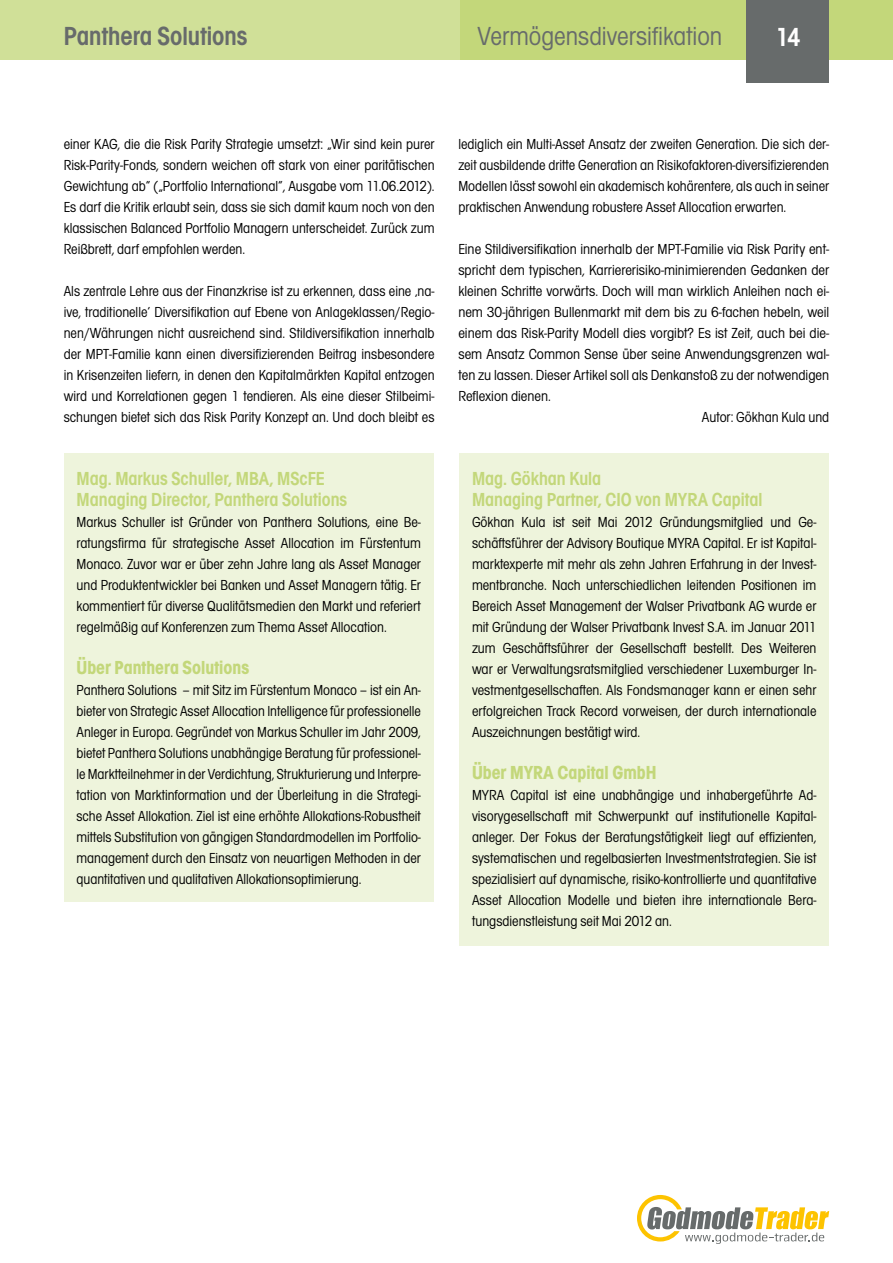
<style>
.page{position:relative;width:893px;height:1263px;background:#fff}
.page>*{position:absolute;margin:0;border:0;box-sizing:border-box;transform-origin:0 0}
.t1{font:condensed 27px "Avignon";color:#676b6b}
.t2{font:600 condensed 27px "Avignon";color:#676b6b}
.t3{font:600 condensed 27px "Avignon";color:#fff}
.t4{font:600 condensed 19.5px/21px "Avignon";color:#c3d77a}
.t5{font:700 condensed 19.5px "Avignon";color:#c3d77a}
.t6{font:condensed 15px/21px "Avignon";color:#000;text-align:justify}
</style>
<div class="page">
<div style="left:0;top:0;width:893px;height:60px;background:#c3d77a"></div>
<div style="left:0;top:0;width:459px;height:60px;background:#d0e098"></div>
<div style="left:746px;top:0;width:83px;height:83px;background:#676b6b"></div>
<svg style="left:637px;top:1195px;width:192px;height:49px"></svg>
<div style="left:459px;top:453px;width:370px;height:493px;background:#eef4dc"></div>
<div style="left:64px;top:453px;width:370px;height:448px;background:#eef4dc"></div>
<h1 class="t2" style="left:64px;top:21px;width:185px">Panthera Solutions</h1>
<h1 class="t1" style="left:478px;top:21px;width:246px">Vermögensdiversifikation</h1>
<h1 class="t3" style="left:775px;top:22px;width:27px">14</h1>
<p class="t6" style="left:64px;top:133px;width:372px">einer KAG, die die Risk Parity Strategie umsetzt: „Wir sind kein purer Risk-Parity-Fonds, sondern weichen oft stark von einer paritätischen Gewichtung ab“ („Portfolio International“, Ausgabe vom 11.06.2012).<br>Es darf die Kritik erlaubt sein, dass sie sich damit kaum noch von den klassischen Balanced Portfolio Managern unterscheidet. Zurück zum Reißbrett, darf empfohlen werden.</p>
<p class="t6" style="left:64px;top:280px;width:372px">Als zentrale Lehre aus der Finanzkrise ist zu erkennen, dass eine ‚na&shy;ive, traditionelle‘ Diversifikation auf Ebene von Anlageklassen/Regio&shy;nen/Währungen nicht ausreichend sind. Stildiversifikation innerhalb der MPT-Familie kann einen diversifizierenden Beitrag insbesondere in Krisenzeiten liefern, in denen den Kapitalmärkten Kapital entzogen wird und Korrelationen gegen 1 tendieren. Als eine dieser Stilbeimi&shy;schungen bietet sich das Risk Parity Konzept an. Und doch bleibt es</p>
<h2 class="t4" style="left:77px;top:468px;width:272px">Mag. Markus Schuller, MBA, MScFE<br>Managing Director, Panthera Solutions</h2>
<p class="t6" style="left:77px;top:511px;width:346px">Markus Schuller ist Gründer von Panthera Solutions, eine Be&shy;ratungsfirma für strategische Asset Allocation im Fürstentum Monaco. Zuvor war er über zehn Jahre lang als Asset Manager und Produktentwickler bei Banken und Asset Managern tätig. Er kommentiert für diverse Qualitätsmedien den Markt und referiert regelmäßig auf Konferenzen zum Thema Asset Allocation.</p>
<h2 class="t5" style="left:77px;top:655px;width:174px">Über Panthera Solutions</h2>
<p class="t6" style="left:77px;top:679px;width:346px">Panthera Solutions – mit Sitz im Fürstentum Monaco – ist ein An&shy;bieter von Strategic Asset Allocation Intelligence für professionelle Anleger in Europa. Gegründet von Markus Schuller im Jahr 2009, bietet Panthera Solutions unabhängige Beratung für professionel&shy;le Marktteilnehmer in der Verdichtung, Strukturierung und Interpre&shy;tation von Marktinformation und der Überleitung in die Strategi&shy;sche Asset Allokation. Ziel ist eine erhöhte Allokations-Robustheit mittels Substitution von gängigen Standardmodellen im Portfolio&shy;management durch den Einsatz von neuartigen Methoden in der quantitativen und qualitativen Allokationsoptimierung.</p>
<p class="t6" style="left:458px;top:133px;width:372px">lediglich ein Multi-Asset Ansatz der zweiten Generation. Die sich der&shy;zeit ausbildende dritte Generation an Risikofaktoren-diversifizierenden Modellen lässt sowohl ein akademisch kohärentere, als auch in seiner praktischen Anwendung robustere Asset Allocation erwarten.</p>
<p class="t6" style="left:458px;top:238px;width:372px">Eine Stildiversifikation innerhalb der MPT-Familie via Risk Parity ent-</p>
<p class="t6" style="left:458px;top:259px;width:372px">spricht dem typischen, Karriererisiko-minimierenden Gedanken der</p>
<p class="t6" style="left:458px;top:280px;width:372px">kleinen Schritte vorwärts. Doch will man wirklich Anleihen nach ei-</p>
<p class="t6" style="left:458px;top:301px;width:372px">nem 30-jährigen Bullenmarkt mit dem bis zu 6-fachen hebeln, weil</p>
<p class="t6" style="left:458px;top:322px;width:372px">einem das Risk-Parity Modell dies vorgibt? Es ist Zeit, auch bei die-</p>
<p class="t6" style="left:458px;top:343px;width:372px">sem Ansatz Common Sense über seine Anwendungsgrenzen wal-</p>
<p class="t6" style="left:458px;top:364px;width:372px">ten zu lassen. Dieser Artikel soll als Denkanstoß zu der notwendigen</p>
<p class="t6" style="left:458px;top:385px;width:94px">Reflexion dienen.</p>
<p class="t6" style="left:702px;top:406px;width:129px">Autor: Gökhan Kula und</p>
<h2 class="t4" style="left:472px;top:468px;width:292px">Mag. Gökhan Kula<br>Managing Partner, CIO von MYRA Capital</h2>
<p class="t6" style="left:472px;top:511px;width:346px">Gökhan Kula ist seit Mai 2012 Gründungsmitglied und Ge&shy;schäftsführer der Advisory Boutique MYRA Capital. Er ist Kapital&shy;marktexperte mit mehr als zehn Jahren Erfahrung in der Invest&shy;mentbranche. Nach unterschiedlichen leitenden Positionen im Bereich Asset Management der Walser Privatbank AG wurde er mit Gründung der Walser Privatbank Invest S.A. im Januar 2011 zum Geschäftsführer der Gesellschaft bestellt. Des Weiteren war er Verwaltungsratsmitglied verschiedener Luxemburger In&shy;vestmentgesellschaften. Als Fondsmanager kann er einen sehr erfolgreichen Track Record vorweisen, der durch internationale Auszeichnungen bestätigt wird.</p>
<h2 class="t5" style="left:472px;top:760px;width:186px">Über MYRA Capital GmbH</h2>
<p class="t6" style="left:472px;top:784px;width:346px">MYRA Capital ist eine unabhängige und inhabergeführte Ad&shy;visorygesellschaft mit Schwerpunkt auf institutionelle Kapital&shy;anleger. Der Fokus der Beratungstätigkeit liegt auf effizienten, systematischen und regelbasierten Investmentstrategien. Sie ist spezialisiert auf dynamische, risiko-kontrollierte und quantitative Asset Allocation Modelle und bieten ihre internationale Bera&shy;tungsdienstleistung seit Mai 2012 an.</p>
</div>
